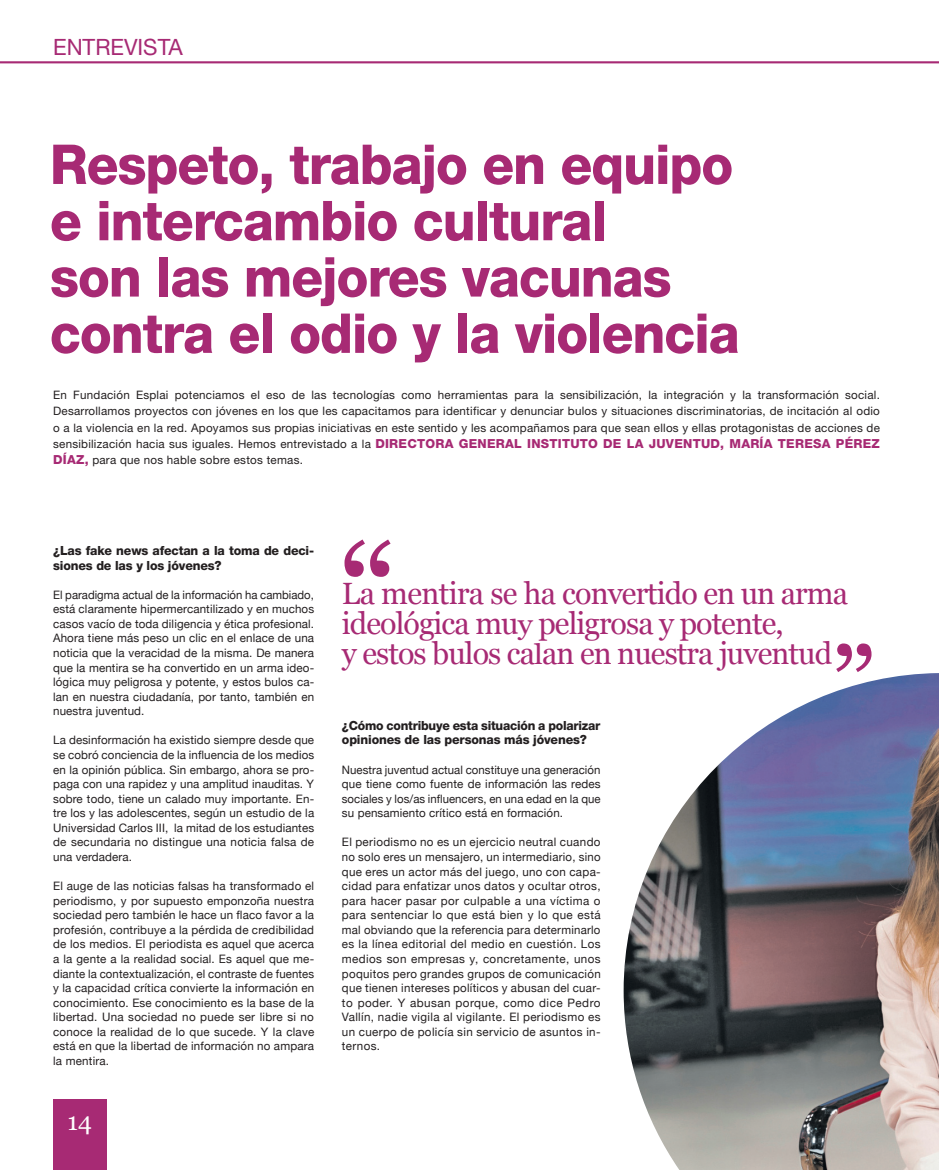
<style>
.page{position:relative;width:939px;height:1170px;background:#fff}
.page>*{position:absolute;margin:0;border:0;box-sizing:border-box;transform-origin:0 0}
.t1{font:800 55px/56.2px "Helvetica Neue";letter-spacing:-.02em;color:#a72a74;scale:.95 1}
.t2{font:30.75px/30px "Georgia";letter-spacing:-.03em;color:#a72a74}
.t3{font:25px "Georgia";color:#fff}
.t4{font:22.5px "Helvetica Neue";color:#a72a74}
.t5{font:800 12.62px/14.5px "Helvetica Neue";letter-spacing:-.01em;color:#231f20}
.t6{font:800 12.5px "Helvetica Neue";letter-spacing:.02em;color:#a72a74}
.t7{font:11.62px/14.6px "Helvetica Neue";letter-spacing:.015em;color:#231f20;text-align:justify}
.t8{font:11.62px/16.2px "Helvetica Neue";letter-spacing:.02em;color:#231f20;text-align:justify}
.s1{font-weight:800;font-size:12.5px;color:#a72a74}
.s2{font-size:28.25px}
.s3{font-size:28px}
</style>
<div class="page">
<div style="left:53px;top:1098px;width:53px;height:71px;background:#a72a74"></div>
<hr style="left:0;top:61px;width:939px;height:2px;background:#a72a74">
<svg style="left:344px;top:539px;width:47px;height:38px"></svg>
<svg style="left:836px;top:643px;width:36px;height:29px"></svg>
<img style="left:624px;top:673px;width:315px;height:496px">
<h3 class="t4" style="left:53px;top:33px;width:97px">entrevista</h3>
<h1 class="t1" style="left:50px;top:136px;width:728px">Respeto, trabajo en equipo e intercambio cultural<br>son las mejores vacunas contra el odio y la violencia</h1>
<p class="t8" style="left:53px;top:386px;width:828px">En Fundación Esplai potenciamos el eso de las tecnologías como herramientas para la sensibilización, la integración y la transformación social.<br>Desarrollamos proyectos con jóvenes en los que les capacitamos para identificar y denunciar bulos y situaciones discriminatorias, de incitación al odio o a la violencia en la red. Apoyamos sus propias iniciativas en este sentido y les acompañamos para que sean ellos y ellas protagonistas de acciones de sensibilización hacia sus iguales. Hemos entrevistado a la <span class="s1">director</span></p>
<p class="t6" style="left:445px;top:436px;width:25px">a gener</p>
<p class="t6" style="left:505px;top:436px;width:36px">al Instituto</p>
<p class="t6" style="left:603px;top:436px;width:64px">de la Juventud</p>
<p class="t6" style="left:720px;top:436px;width:76px">, María Teres</p>
<p class="t6" style="left:822px;top:436px;width:60px">a Pérez</p>
<p class="t8" style="left:53px;top:451px;width:251px"><span class="s1">Díaz,</span> para que nos hable sobre estos temas.</p>
<p class="t5" style="left:53px;top:543px;width:263px">¿Las fake news afectan a la toma de deci&shy;siones de las y los jóvenes?</p>
<p class="t7" style="left:53px;top:588px;width:263px">El paradigma actual de la información ha cambiado, está claramente hipermercantilizado y en muchos casos vacío de toda diligencia y ética profesional.<br>Ahora tiene más peso un clic en el enlace de una noticia que la veracidad de la misma. De manera que la mentira se ha convertido en un arma ideo&shy;lógica muy peligrosa y potente, y estos bulos ca&shy;lan en nuestra ciudadanía, por tanto, también en nuestra juventud.</p>
<p class="t7" style="left:53px;top:733px;width:263px">La desinformación ha existido siempre desde que se cobró conciencia de la influencia de los medios en la opinión pública. Sin embargo, ahora se pro&shy;paga con una rapidez y una amplitud inauditas. Y sobre todo, tiene un calado muy importante. En&shy;tre los y las adolescentes, según un estudio de la Universidad Carlos III, la mitad de los estudiantes de secundaria no distingue una noticia falsa de una verdadera.</p>
<p class="t7" style="left:53px;top:879px;width:263px">El auge de las noticias falsas ha transformado el periodismo, y por supuesto emponzoña nuestra sociedad pero también le hace un flaco favor a la profesión, contribuye a la pérdida de credibilidad de los medios. El periodista es aquel que acerca a la gente a la realidad social. Es aquel que me&shy;diante la contextualización, el contraste de fuentes y la capacidad crítica convierte la información en conocimiento. Ese conocimiento es la base de la libertad. Una sociedad no puede ser libre si no conoce la realidad de lo que sucede. Y la clave está en que la libertad de información no ampara la mentira.</p>
<h3 class="t3" style="left:67px;top:1102px;width:26px">14</h3>
<h2 class="t2" style="left:342px;top:576px;width:508px">La mentira se ha convertido en un arma ideológica mu<span class="s2">y</span> peligrosa y potente,<br>y estos bulos ca<span class="s3">l</span>an en nuestra juventud</h2>
<p class="t5" style="left:342px;top:718px;width:260px">¿Cómo contribuye esta situación a polarizar opiniones de las personas más jóvenes?</p>
<p class="t7" style="left:342px;top:762px;width:260px">Nuestra juventud actual constituye una generación que tiene como fuente de información las redes sociales y los/as influencers, en una edad en la que su pensamiento crítico está en formación.</p>
<p class="t7" style="left:342px;top:835px;width:260px">El periodismo no es un ejercicio neutral cuando no solo eres un mensajero, un intermediario, sino que eres un actor más del juego, uno con capa&shy;cidad para enfatizar unos datos y ocultar otros, para hacer pasar por culpable a una víctima o para sentenciar lo que está bien y lo que está mal obviando que la referencia para determinarlo es la línea editorial del medio en cuestión. Los medios son empresas y, concretamente, unos poquitos pero grandes grupos de comunicación que tienen intereses políticos y abusan del cuar&shy;to poder. Y abusan porque, como dice Pedro Vallín, nadie vigila al vigilante. El periodismo es un cuerpo de policía sin servicio de asuntos in&shy;ternos.</p>
</div>
